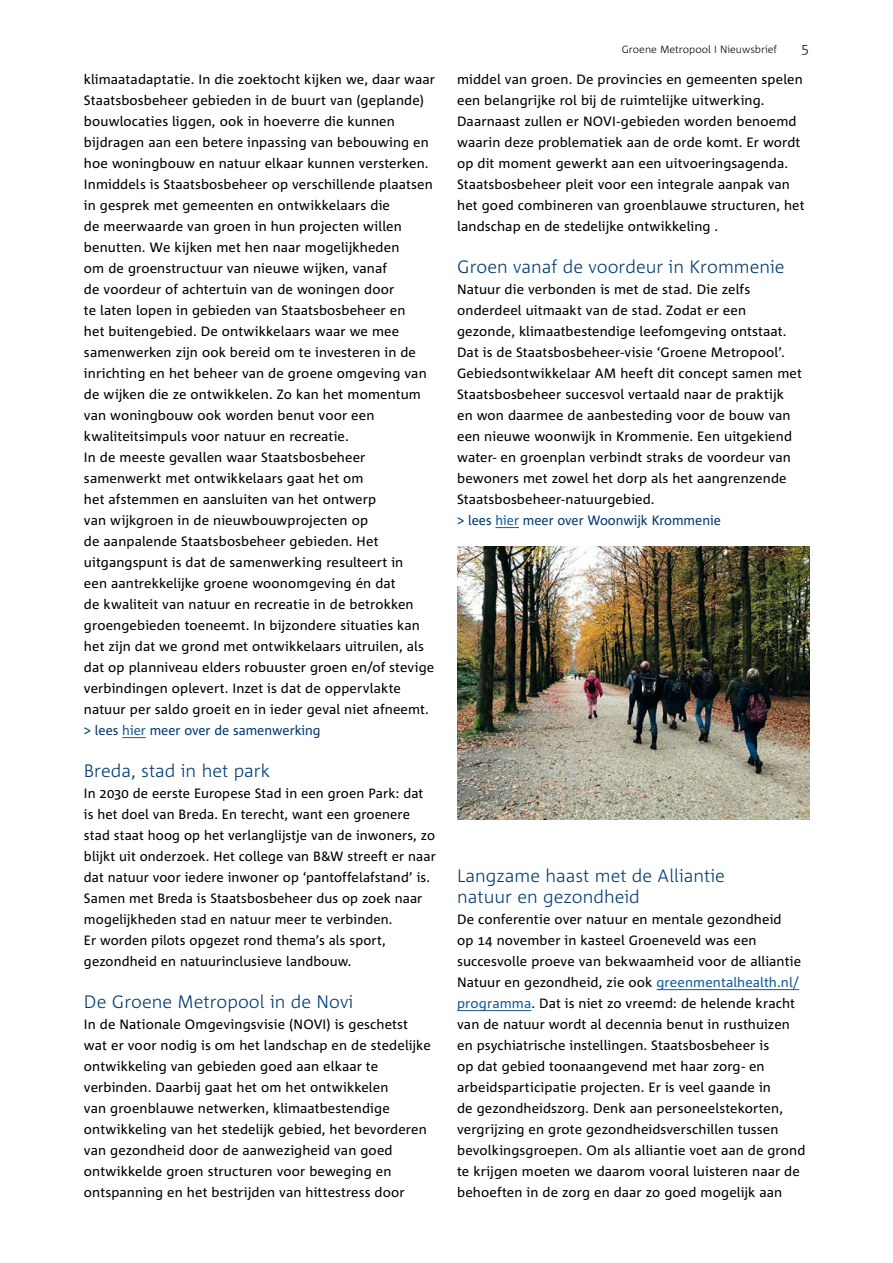
<style>
.page{position:relative;width:893px;height:1263px;background:#fff}
.page>*{position:absolute;margin:0;border:0;box-sizing:border-box;transform-origin:0 0}
.t1{font:18px/21px "Agrofont Mager";color:#003c71}
.t2{font:13.5px/21px "Agro Sans";letter-spacing:.01em;color:#000}
.t3{font:300 13.5px "Agro Sans";color:#000}
.t4{font:300 10.5px "Agro Sans";color:#000}
.s1{color:#003c71}
.s2{color:#165b9a}
</style>
<div class="page">
<svg style="left:122px;top:737px;width:24px;height:1px"></svg>
<svg style="left:495px;top:527px;width:24px;height:1px"></svg>
<hr style="left:656px;top:989px;width:143px;height:1px;background:#165b9a">
<hr style="left:457px;top:1010px;width:74px;height:1px;background:#165b9a">
<img style="left:457px;top:546px;width:352px;height:273px">
<p class="t2" style="left:84px;top:69px;width:353px">klimaatadaptatie. In die zoektocht kijken we, daar waar Staatsbosbeheer gebieden in de buurt van (geplande) bouwlocaties liggen, ook in hoeverre die kunnen bijdragen aan een betere inpassing van bebouwing en hoe woningbouw en natuur elkaar kunnen versterken.<br>Inmiddels is Staatsbosbeheer op verschillende plaatsen in gesprek met gemeenten en ontwikkelaars die<br>de meerwaarde van groen in hun projecten willen benutten. We kijken met hen naar mogelijkheden<br>om de groenstructuur van nieuwe wijken, vanaf<br>de voordeur of achtertuin van de woningen door<br>te laten lopen in gebieden van Staatsbosbeheer en<br>het buitengebied. De ontwikkelaars waar we mee samenwerken zijn ook bereid om te investeren in de inrichting en het beheer van de groene omgeving van de wijken die ze ontwikkelen. Zo kan het momentum van woningbouw ook worden benut voor een kwaliteitsimpuls voor natuur en recreatie.<br>In de meeste gevallen waar Staatsbosbeheer samenwerkt met ontwikkelaars gaat het om<br>het afstemmen en aansluiten van het ontwerp<br>van wijkgroen in de nieuwbouwprojecten op<br>de aanpalende Staatsbosbeheer gebieden. Het uitgangspunt is dat de samenwerking resulteert in<br>een aantrekkelijke groene woonomgeving én dat<br>de kwaliteit van natuur en recreatie in de betrokken groengebieden toeneemt. In bijzondere situaties kan het zijn dat we grond met ontwikkelaars uitruilen, als dat op planniveau elders robuuster groen en/of stevige verbindingen oplevert. Inzet is dat de oppervlakte natuur per saldo groeit en in ieder geval niet afneemt. <span class="s1">&gt; lees</span> <span class="s2">hier</span> <span class="s1">meer over de samenwerking</span></p>
<h1 class="t1" style="left:84px;top:761px;width:188px">Breda, stad in het park</h1>
<p class="t2" style="left:84px;top:783px;width:353px">In 2030 de eerste Europese Stad in een groen Park: dat is het doel van Breda. En terecht, want een groenere stad staat hoog op het verlanglijstje van de inwoners, zo blijkt uit onderzoek. Het college van B&amp;W streeft er naar dat natuur voor iedere inwoner op ‘pantoffelafstand’ is.<br>Samen met Breda is Staatsbosbeheer dus op zoek naar mogelijkheden stad en natuur meer te verbinden.<br>Er worden pilots opgezet rond thema’s als sport, gezondheid en natuurinclusieve landbouw.</p>
<h1 class="t1" style="left:84px;top:992px;width:271px">De Groene Metropool in de Novi</h1>
<p class="t2" style="left:84px;top:1014px;width:348px">In de Nationale Omgevingsvisie (NOVI) is geschetst wat er voor nodig is om het landschap en de stedelijke ontwikkeling van gebieden goed aan elkaar te verbinden. Daarbij gaat het om het ontwikkelen<br>van groenblauwe netwerken, klimaatbestendige ontwikkeling van het stedelijk gebied, het bevorderen van gezondheid door de aanwezigheid van goed ontwikkelde groen structuren voor beweging en ontspanning en het bestrijden van hittestress door</p>
<p class="t4" style="left:622px;top:44px;width:157px">Groene Metropool I Nieuwsbrief</p>
<p class="t3" style="left:802px;top:41px;width:9px">5</p>
<p class="t2" style="left:457px;top:69px;width:349px">middel van groen. De provincies en gemeenten spelen een belangrijke rol bij de ruimtelijke uitwerking.<br>Daarnaast zullen er NOVI-gebieden worden benoemd waarin deze problematiek aan de orde komt. Er wordt op dit moment gewerkt aan een uitvoeringsagenda.<br>Staatsbosbeheer pleit voor een integrale aanpak van het goed combineren van groenblauwe structuren, het landschap en de stedelijke ontwikkeling .</p>
<h1 class="t1" style="left:457px;top:257px;width:329px">Groen vanaf de voordeur in Krommenie</h1>
<p class="t2" style="left:457px;top:279px;width:346px">Natuur die verbonden is met de stad. Die zelfs onderdeel uitmaakt van de stad. Zodat er een gezonde, klimaatbestendige leefomgeving ontstaat.<br>Dat is de Staatsbosbeheer-visie ‘Groene Metropool’.<br>Gebiedsontwikkelaar AM heeft dit concept samen met Staatsbosbeheer succesvol vertaald naar de praktijk en won daarmee de aanbesteding voor de bouw van een nieuwe woonwijk in Krommenie. Een uitgekiend water- en groenplan verbindt straks de voordeur van bewoners met zowel het dorp als het aangrenzende Staatsbosbeheer-natuurgebied.<br><span class="s1">&gt; lees</span> <span class="s2">hier</span> <span class="s1">meer over Woonwijk Krommenie</span></p>
<h1 class="t1" style="left:457px;top:866px;width:269px">Langzame haast met de Alliantie natuur en gezondheid</h1>
<p class="t2" style="left:457px;top:909px;width:350px">De conferentie over natuur en mentale gezondheid<br>op 14 november in kasteel Groeneveld was een succesvolle proeve van bekwaamheid voor de alliantie Natuur en gezondheid, zie ook <span class="s2">greenmentalhealth.nl/ programma</span>. Dat is niet zo vreemd: de helende kracht van de natuur wordt al decennia benut in rusthuizen en psychiatrische instellingen. Staatsbosbeheer is<br>op dat gebied toonaangevend met haar zorg- en arbeidsparticipatie projecten. Er is veel gaande in<br>de gezondheidszorg. Denk aan personeelstekorten, vergrijzing en grote gezondheidsverschillen tussen bevolkingsgroepen. Om als alliantie voet aan de grond te krijgen moeten we daarom vooral luisteren naar de behoeften in de zorg en daar zo goed mogelijk aan</p>
</div>
